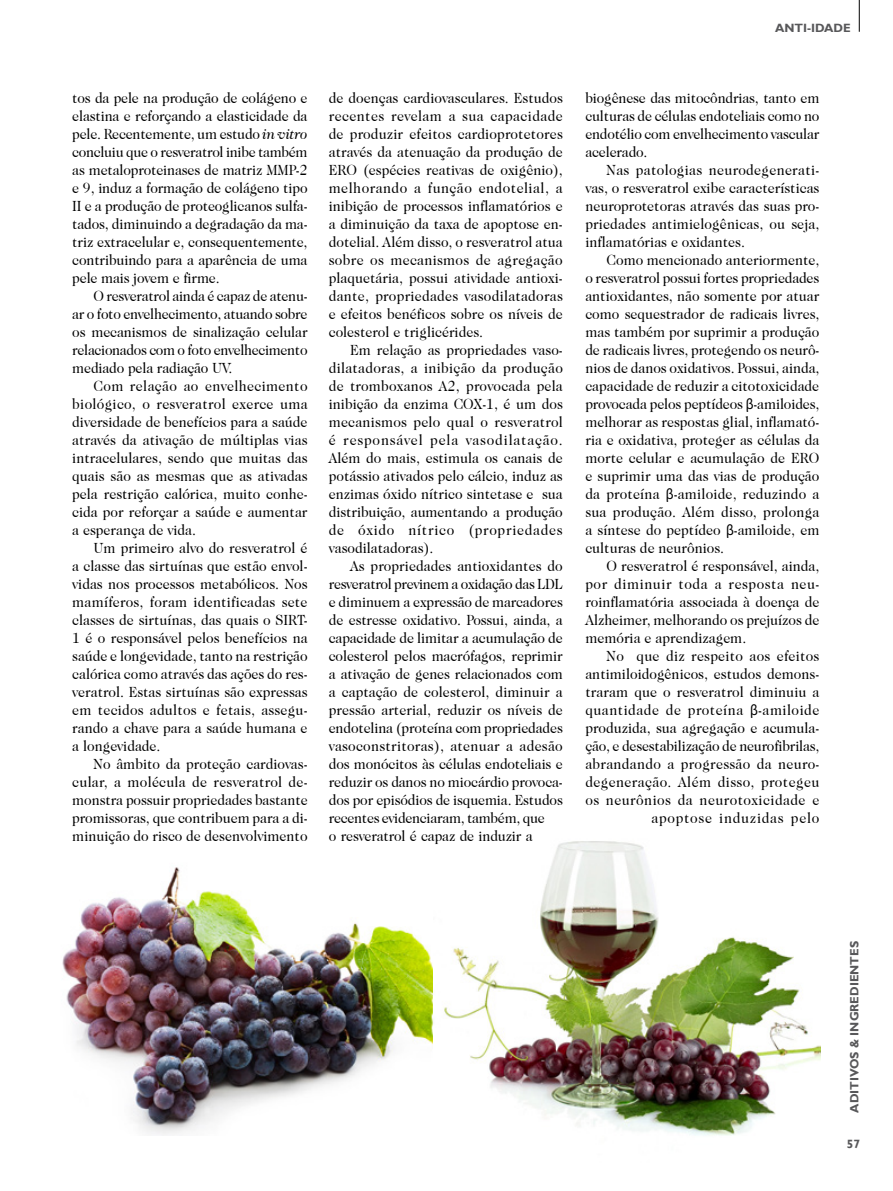
<style>
.page{position:relative;width:893px;height:1191px;background:#fff}
.page>*{position:absolute;margin:0;border:0;box-sizing:border-box;transform-origin:0 0}
.texto{font:15px/18px "Caslon 224 IT Cby BT";color:#000;text-align:justify;scale:.93 1}
.texto-2{font:15px/18px "Caslon 224 IT Cby BT";letter-spacing:.02em;color:#000;text-align:right;scale:.93 1}
.t1{font:700 12px "Gill Sans";color:#58585a}
.s1{font-family:"ITC Caslon 224";font-style:italic}
.s2{font-family:"Myriad Pro"}
</style>
<div class="page">
<hr style="left:859px;top:0;width:1px;height:32px;background:#000">
<img style="left:62px;top:867px;width:371px;height:268px">
<img style="left:444px;top:841px;width:377px;height:295px">
<p class="t1" style="left:775px;top:20px;width:77px">ANTI-IDADE</p>
<p class="texto" style="left:72px;top:89px;width:255px">tos da pele na produção de colágeno e elastina e reforçando a elasticidade da pele. Recentemente, um estudo <span class="s1">in vitro </span>concluiu que o resveratrol inibe também as metaloproteinases de matriz MMP-2 e 9, induz a formação de colágeno tipo II e a produção de proteoglicanos sulfa&shy;tados, diminuindo a degradação da ma&shy;triz extracelular e, consequentemente, contribuindo para a aparência de uma pele mais jovem e firme.</p>
<p class="texto" style="left:72px;top:287px;width:255px;text-indent:21px">O resveratrol ainda é capaz de atenu&shy;ar o foto envelhecimento, atuando sobre os mecanismos de sinalização celular relacionados com o foto envelhecimento mediado pela radiação UV.</p>
<p class="texto" style="left:72px;top:377px;width:255px;text-indent:21px">Com relação ao envelhecimento biológico, o resveratrol exerce uma diversidade de benefícios para a saúde através da ativação de múltiplas vias intracelulares, sendo que muitas das quais são as mesmas que as ativadas pela restrição calórica, muito conhe&shy;cida por reforçar a saúde e aumentar a esperança de vida.</p>
<p class="texto" style="left:72px;top:539px;width:255px;text-indent:21px">Um primeiro alvo do resveratrol é a classe das sirtuínas que estão envol&shy;vidas nos processos metabólicos. Nos mamíferos, foram identificadas sete classes de sirtuínas, das quais o SIRT-1 é o responsável pelos benefícios na saúde e longevidade, tanto na restrição calórica como através das ações do res&shy;veratrol. Estas sirtuínas são expressas em tecidos adultos e fetais, assegu&shy;rando a chave para a saúde humana e a longevidade.</p>
<p class="texto" style="left:72px;top:755px;width:255px;text-indent:21px">No âmbito da proteção cardiovas&shy;cular, a molécula de resveratrol de&shy;monstra possuir propriedades bastante promissoras, que contribuem para a di&shy;minuição do risco de desenvolvimento</p>
<p class="texto" style="left:329px;top:89px;width:253px">de doenças cardiovasculares. Estudos recentes revelam a sua capacidade de produzir efeitos cardioprotetores através da atenuação da produção de ERO (espécies reativas de oxigênio), melhorando a função endotelial, a inibição de processos inflamatórios e a diminuição da taxa de apoptose en&shy;dotelial. Além disso, o resveratrol atua sobre os mecanismos de agregação plaquetária, possui atividade antioxi&shy;dante, propriedades vasodilatadoras e efeitos benéficos sobre os níveis de colesterol e triglicérides.</p>
<p class="texto" style="left:329px;top:341px;width:253px;text-indent:21px">Em relação as propriedades vaso&shy;dilatadoras, a inibição da produção de tromboxanos A2, provocada pela inibição da enzima COX-1, é um dos mecanismos pelo qual o resveratrol é responsável pela vasodilatação.<br>Além do mais, estimula os canais de potássio ativados pelo cálcio, induz as enzimas óxido nítrico sintetase e sua distribuição, aumentando a produção de óxido nítrico (propriedades vasodilatadoras).</p>
<p class="texto" style="left:329px;top:557px;width:253px;text-align:left;text-indent:21px">As propriedades antioxidantes do resveratrol previnem a oxidação das LDL e diminuem a expressão de marcadores de estresse oxidativo. Possui, ainda, a capacidade de limitar a acumulação de colesterol pelos macrófagos, reprimir a ativação de genes relacionados com a captação de colesterol, diminuir a pressão arterial, reduzir os níveis de endotelina (proteína com propriedades vasoconstritoras), atenuar a adesão dos monócitos às células endoteliais e reduzir os danos no miocárdio provoca&shy;dos por episódios de isquemia. Estudos recentes evidenciaram, também, que<br>o resveratrol é capaz de induzir a</p>
<p class="texto" style="left:585px;top:89px;width:253px">biogênese das mitocôndrias, tanto em culturas de células endoteliais como no endotélio com envelhecimento vascular acelerado.</p>
<p class="texto" style="left:585px;top:161px;width:253px;text-indent:21px">Nas patologias neurodegenerati&shy;vas, o resveratrol exibe características neuroprotetoras através das suas pro&shy;priedades antimielogênicas, ou seja, inflamatórias e oxidantes.</p>
<p class="texto" style="left:585px;top:251px;width:253px;text-indent:21px">Como mencionado anteriormente, o resveratrol possui fortes propriedades antioxidantes, não somente por atuar como sequestrador de radicais livres, mas também por suprimir a produção de radicais livres, protegendo os neurô&shy;nios de danos oxidativos. Possui, ainda, capacidade de reduzir a citotoxicidade provocada pelos peptídeos <span class="s2">β</span>-amiloides, melhorar as respostas glial, inflamató&shy;ria e oxidativa, proteger as células da morte celular e acumulação de ERO e suprimir uma das vias de produção da proteína <span class="s2">β</span>-amiloide, reduzindo a sua produção. Além disso, prolonga a síntese do peptídeo <span class="s2">β</span>-amiloide, em culturas de neurônios.</p>
<p class="texto" style="left:585px;top:557px;width:253px;text-indent:21px">O resveratrol é responsável, ainda, por diminuir toda a resposta neu&shy;roinflamatória associada à doença de Alzheimer, melhorando os prejuízos de memória e aprendizagem.</p>
<p class="texto-2" style="left:585px;top:647px;width:253px">No que diz respeito aos efeitos antimiloidogênicos, estudos demons&shy;traram que o resveratrol diminuiu a quantidade de proteína <span class="s2">β</span>-amiloide produzida, sua agregação e acumula&shy;ção, e desestabilização de neurofibrilas, abrandando a progressão da neuro&shy;degeneração. Além disso, protegeu os neurônios da neurotoxicidade e apoptose induzidas pelo</p>
<p class="t1" style="left:847px;top:1112px;width:173px;rotate:-90deg">ADITIVOS &amp; INGREDIENTES</p>
<p class="t1" style="left:847px;top:1136px;width:15px">57</p>
</div>
